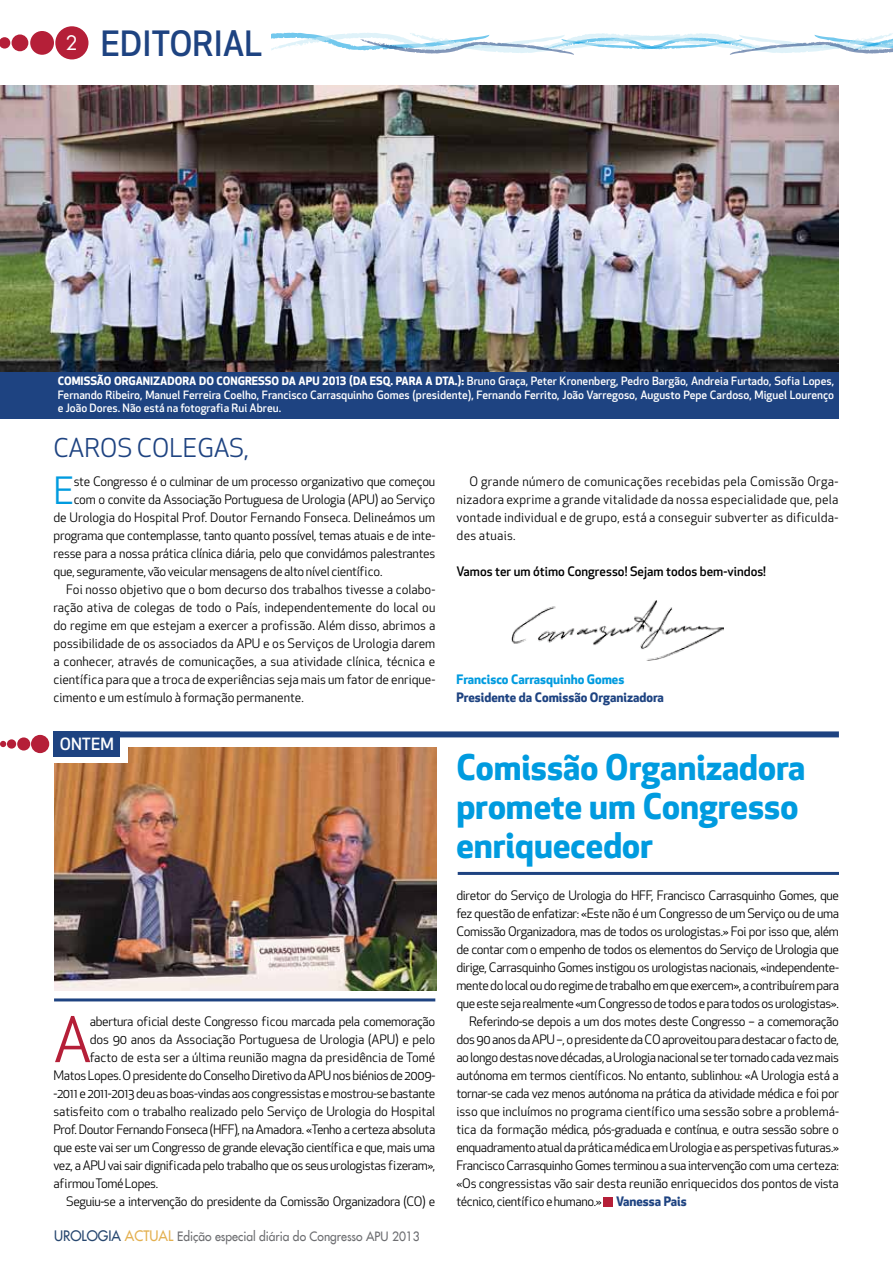
<style>
.page{position:relative;width:893px;height:1263px;background:#fff}
.page>*{position:absolute;margin:0;border:0;box-sizing:border-box;transform-origin:0 0}
.t1{font:60.75px "Apex New";color:#b51f38}
.t2{font:36.75px "Apex New";color:#009bdf}
.t3{font:700 34.5px/39px "Apex New";color:#009bdf}
.t4{font:500 34.05px "Apex New";color:#1e4381}
.t5{font:25.35px "Apex New";color:#1e4381}
.t6{font:500 16.5px "Apex New";color:#fff}
.t7{font:12.75px/18px "Apex New";letter-spacing:-.03em;color:#000;text-align:justify}
.t8{font:12.75px "Apex New";color:#000}
.t9{font:12.75px "Apex New";letter-spacing:-.01em;color:#000}
.t10{font:500 12.75px "Apex New";color:#000}
.t11{font:700 12.75px "Apex New";color:#1e4381}
.t12{font:700 12.75px "Apex New";color:#009bdf}
.t13{font:12.6px "Futura LT";color:#6d6e71;scale:.95 1}
.t14{font:500 11.25px/13.5px "Apex New";color:#fff;text-align:justify}
.s1{font-weight:700}
.s2{font-size:14.1px;color:#27476f}
.s3{font-size:14.1px;color:#e3b050}
.s4{font-weight:700;color:#1e4381}
</style>
<div class="page">
<img style="left:512px;top:600px;width:212px;height:60px">
<img style="left:0;top:85px;width:838px;height:288px">
<div style="left:0;top:373px;width:838px;height:46px;background:#1e4381"></div>
<div style="left:54px;top:731px;width:785px;height:6px;background:#1e4381"></div>
<img style="left:54px;top:748px;width:383px;height:242px">
<hr style="left:54px;top:998px;width:381px;height:3px;background:#1e4381">
<hr style="left:458px;top:872px;width:381px;height:3px;background:#1e4381">
<div style="left:603px;top:1197px;width:9px;height:9px;background:#b51f38"></div>
<div style="left:27px;top:747px;width:101px;height:15px;background:#fff"></div>
<div style="left:53px;top:731px;width:67px;height:25px;background:#1e4381"></div>
<svg style="left:271px;top:32px;width:622px;height:23px"></svg>
<div style="left:55px;top:26px;width:33px;height:33px;background:#b51f38;border-radius:50%"></div>
<div style="left:30px;top:31px;width:24px;height:24px;background:#b51f38;border-radius:50%"></div>
<div style="left:12px;top:34px;width:16px;height:17px;background:#b51f38;border-radius:50%"></div>
<svg style="left:0;top:37px;width:10px;height:12px"></svg>
<div style="left:31px;top:735px;width:18px;height:18px;background:#b51f38;border-radius:50%"></div>
<div style="left:17px;top:737px;width:13px;height:13px;background:#b51f38;border-radius:50%"></div>
<div style="left:7px;top:739px;width:9px;height:10px;background:#b51f38;border-radius:50%"></div>
<svg style="left:0;top:741px;width:6px;height:6px"></svg>
<h3 class="t4" style="left:66px;top:20px;width:198px"><sup>2</sup> editorial</h3>
<p class="t14" style="left:58px;top:374px;width:778px"><span class="s1">Comissão Organizadora do Congresso da APU 2013 (da esq. para a dta.):</span> Bruno Graça, Peter Kronenberg, Pedro Bargão, Andreia Furtado, Sofia Lopes, Fernando Ribeiro, Manuel Ferreira Coelho, Francisco Carrasquinho Gomes (presidente), Fernando Ferrito, João Varregoso, Augusto Pepe Cardoso, Miguel Lourenço e João Dores. Não está na fotografia Rui Abreu.</p>
<h3 class="t5" style="left:53px;top:431px;width:197px">Caros co legas,</h3>
<h2 class="t2" style="left:53px;top:467px;width:22px">E</h2>
<p class="t7" style="left:74px;top:472px;width:363px">ste Congresso é o culminar de um processo organizativo que começou</p>
<p class="t7" style="left:74px;top:490px;width:363px">com o convite da Associação Portuguesa de Urologia (APU) ao Serviço</p>
<p class="t8" style="left:53px;top:509px;width:383px">de Urologia do Hospital Prof. Doutor Fernando Fonseca. Delineámos um</p>
<p class="t7" style="left:53px;top:526px;width:383px">programa que contemplasse, tanto quanto possível, temas atuais e de inte-</p>
<p class="t7" style="left:53px;top:544px;width:383px">resse para a nossa prática clínica diária, pelo que convidámos palestrantes</p>
<p class="t7" style="left:53px;top:562px;width:330px">que, seguramente, vão veicular mensagens de alto nível científico.</p>
<p class="t8" style="left:66px;top:581px;width:371px">Foi nosso objetivo que o bom decurso dos trabalhos tivesse a colabo-</p>
<p class="t8" style="left:53px;top:599px;width:383px">ração ativa de colegas de todo o País, independentemente do local ou</p>
<p class="t8" style="left:53px;top:617px;width:383px">do regime em que estejam a exercer a profissão. Além disso, abrimos a</p>
<p class="t8" style="left:53px;top:635px;width:383px">possibilidade de os associados da APU e os Serviços de Urologia darem</p>
<p class="t8" style="left:53px;top:653px;width:383px">a conhecer, através de comunicações, a sua atividade clínica, técnica e</p>
<p class="t8" style="left:53px;top:671px;width:383px">científica para que a troca de experiências seja mais um fator de enrique-</p>
<p class="t8" style="left:53px;top:689px;width:252px">cimento e um estímulo à formação permanente.</p>
<p class="t6" style="left:60px;top:733px;width:54px">ontem</p>
<h1 class="t1" style="left:53px;top:1002px;width:40px">A</h1>
<p class="t7" style="left:90px;top:1012px;width:347px">abertura oficial deste Congresso ficou marcada pela comemoração</p>
<p class="t9" style="left:90px;top:1031px;width:347px">dos 90 anos da Associação Portuguesa de Urologia (APU) e pelo</p>
<p class="t8" style="left:90px;top:1049px;width:347px">facto de esta ser a última reunião magna da presidência de Tomé</p>
<p class="t7" style="left:53px;top:1066px;width:383px">Matos Lopes. O presidente do Conselho Diretivo da APU nos biénios de 2009-</p>
<p class="t7" style="left:53px;top:1084px;width:383px">-2011 e 2011-2013 deu as boas-vindas aos congressistas e mostrou-se bastante</p>
<p class="t9" style="left:53px;top:1103px;width:383px">satisfeito com o trabalho realizado pelo Serviço de Urologia do Hospital</p>
<p class="t7" style="left:53px;top:1120px;width:383px">Prof. Doutor Fernando Fonseca (HFF), na Amadora. «Tenho a certeza absoluta</p>
<p class="t7" style="left:53px;top:1138px;width:383px">que este vai ser um Congresso de grande elevação científica e que, mais uma</p>
<p class="t7" style="left:53px;top:1156px;width:383px">vez, a APU vai sair dignificada pelo trabalho que os seus urologistas fizeram»,</p>
<p class="t7" style="left:53px;top:1174px;width:106px">afirmou Tomé Lopes.</p>
<p class="t7" style="left:66px;top:1192px;width:371px">Seguiu-se a intervenção do presidente da Comissão Organizadora (CO) e</p>
<p class="t13" style="left:54px;top:1228px;width:387px"><span class="s2">UROLOGIA</span> <span class="s3">AcTUAL</span> Edição especial diária do Congresso APU 2013</p>
<p class="t7" style="left:457px;top:472px;width:383px;text-indent:13px">O grande número de comunicações recebidas pela Comissão Orga&shy;nizadora exprime a grande vitalidade da nossa especialidade que, pela vontade individual e de grupo, está a conseguir subverter as dificulda&shy;des atuais.</p>
<p class="t10" style="left:457px;top:563px;width:311px">Vamos ter um ótimo Congresso! Sejam todos bem-vindos!</p>
<p class="t12" style="left:457px;top:670px;width:169px">Francisco Carrasquinho Gomes</p>
<p class="t11" style="left:457px;top:688px;width:209px">Presidente da Comissão Organizadora</p>
<h3 class="t3" style="left:456px;top:746px;width:351px">Comissão Organizadora promete um Congresso enriquecedor</h3>
<p class="t7" style="left:456px;top:886px;width:384px">diretor do Serviço de Urologia do HFF, Francisco Carrasquinho Gomes, que</p>
<p class="t7" style="left:456px;top:904px;width:384px">fez questão de enfatizar: «Este não é um Congresso de um Serviço ou de uma</p>
<p class="t7" style="left:456px;top:922px;width:384px">Comissão Organizadora, mas de todos os urologistas.» Foi por isso que, além</p>
<p class="t7" style="left:456px;top:940px;width:384px">de contar com o empenho de todos os elementos do Serviço de Urologia que</p>
<p class="t7" style="left:456px;top:958px;width:384px">dirige, Carrasquinho Gomes instigou os urologistas nacionais, «independente-</p>
<p class="t7" style="left:456px;top:976px;width:384px">mente do local ou do regime de trabalho em que exercem», a contribuírem para</p>
<p class="t7" style="left:456px;top:994px;width:384px">que este seja realmente «um Congresso de todos e para todos os urologistas».</p>
<p class="t7" style="left:469px;top:1012px;width:371px">Referindo-se depois a um dos motes deste Congresso – a comemoração</p>
<p class="t7" style="left:456px;top:1030px;width:384px">dos 90 anos da APU –, o presidente da CO aproveitou para destacar o facto de,</p>
<p class="t7" style="left:456px;top:1048px;width:384px">ao longo destas nove décadas, a Urologia nacional se ter tornado cada vez mais</p>
<p class="t7" style="left:456px;top:1066px;width:384px">autónoma em termos científicos. No entanto, sublinhou: «A Urologia está a</p>
<p class="t7" style="left:456px;top:1084px;width:384px">tornar-se cada vez menos autónoma na prática da atividade médica e foi por</p>
<p class="t8" style="left:456px;top:1103px;width:384px">isso que incluímos no programa científico uma sessão sobre a problemá-</p>
<p class="t7" style="left:456px;top:1120px;width:384px">tica da formação médica, pós-graduada e contínua, e outra sessão sobre o</p>
<p class="t7" style="left:456px;top:1138px;width:384px">enquadramento atual da prática médica em Urologia e as perspetivas futuras.»</p>
<p class="t7" style="left:456px;top:1156px;width:384px">Francisco Carrasquinho Gomes terminou a sua intervenção com uma certeza:</p>
<p class="t9" style="left:456px;top:1175px;width:384px">«Os congressistas vão sair desta reunião enriquecidos dos pontos de vista</p>
<p class="t7" style="left:456px;top:1192px;width:232px">técnico, científico e humano.» <span class="s4">Vanessa Pais</span></p>
</div>
